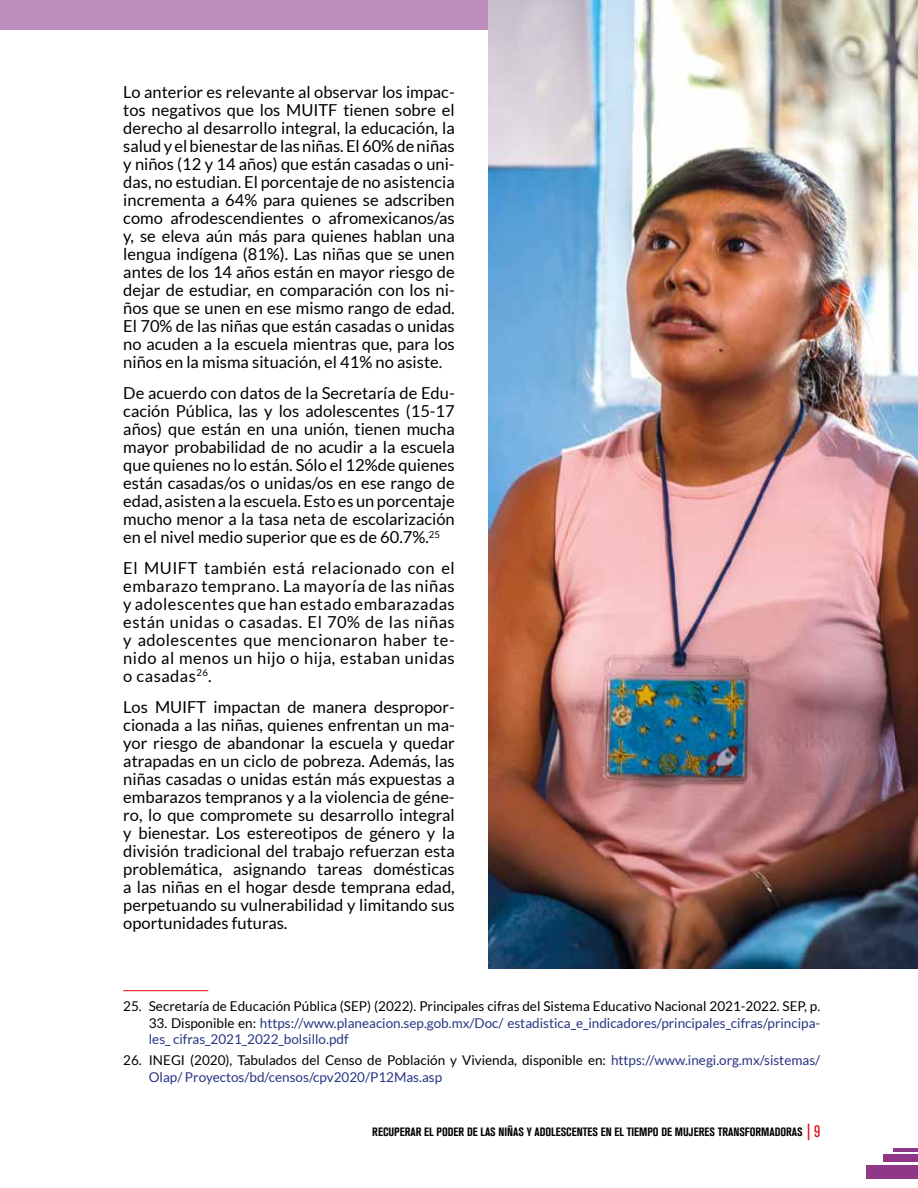
<style>
.page{position:relative;width:918px;height:1188px;background:#fff}
.page>*{position:absolute;margin:0;border:0;box-sizing:border-box;transform-origin:0 0}
.t1{font:16.5px/18px "Lato";color:#000;text-align:justify}
.t2{font:13.5px/16.5px "Lato";color:#283583}
.t3{font:13.5px "Lato";color:#000}
.t4{font:700 condensed 12px "Akzidenz Grotesk BQ";color:#000}
.s1{color:#000}
.s2{font-weight:400;font-size:16.5px;color:#e30613}
</style>
<div class="page">
<div style="left:0;top:0;width:918px;height:30px;background:#bc8dba"></div>
<hr style="left:123px;top:990px;width:85px;height:1px;background:#e30613">
<img style="left:489px;top:0;width:429px;height:968px">
<hr style="left:893px;top:1148px;width:25px;height:3px;background:#903888">
<div style="left:883px;top:1155px;width:35px;height:7px;background:#903888"></div>
<div style="left:867px;top:1165px;width:51px;height:14px;background:#903888"></div>
<p class="t1" style="left:123px;top:83px;width:333px">Lo anterior es relevante al observar los impac&shy;tos negativos que los MUITF tienen sobre el derecho al desarrollo integral, la educación, la salud y el bienestar de las niñas. El 60% de niñas y niños (12 y 14 años) que están casadas o uni&shy;das, no estudian. El porcentaje de no asistencia incrementa a 64% para quienes se adscriben como afrodescendientes o afromexicanos/as y, se eleva aún más para quienes hablan una lengua indígena (81%). Las niñas que se unen antes de los 14 años están en mayor riesgo de dejar de estudiar, en comparación con los ni&shy;ños que se unen en ese mismo rango de edad.<br>El 70% de las niñas que están casadas o unidas no acuden a la escuela mientras que, para los niños en la misma situación, el 41% no asiste.</p>
<p class="t1" style="left:123px;top:384px;width:333px">De acuerdo con datos de la Secretaría de Edu&shy;cación Pública, las y los adolescentes (15-17 años) que están en una unión, tienen mucha mayor probabilidad de no acudir a la escuela que quienes no lo están. Sólo el 12%de quienes están casadas/os o unidas/os en ese rango de edad, asisten a la escuela. Esto es un porcentaje mucho menor a la tasa neta de escolarización en el nivel medio superior que es de 60.7%.<sup>25</sup></p>
<p class="t1" style="left:123px;top:559px;width:333px">El MUIFT también está relacionado con el embarazo temprano. La mayoría de las niñas y adolescentes que han estado embarazadas están unidas o casadas. El 70% de las niñas y adolescentes que mencionaron haber te&shy;nido al menos un hijo o hija, estaban unidas o casadas<sup>26</sup>.</p>
<p class="t1" style="left:123px;top:698px;width:333px">Los MUIFT impactan de manera despropor&shy;cionada a las niñas, quienes enfrentan un ma&shy;yor riesgo de abandonar la escuela y quedar atrapadas en un ciclo de pobreza. Además, las niñas casadas o unidas están más expuestas a embarazos tempranos y a la violencia de géne&shy;ro, lo que compromete su desarrollo integral y bienestar. Los estereotipos de género y la división tradicional del trabajo refuerzan esta problemática, asignando tareas domésticas a las niñas en el hogar desde temprana edad, perpetuando su vulnerabilidad y limitando sus oportunidades futuras.</p>
<p class="t3" style="left:123px;top:999px;width:698px">25. Secretaría de Educación Pública (SEP) (2022). Principales cifras del Sistema Educativo Nacional 2021-2022. SEP, p.</p>
<p class="t2" style="left:149px;top:1015px;width:673px"><span class="s1">33. Disponible en:</span> https://www.planeacion.sep.gob.mx/Doc/ estadistica_e_indicadores/principales_cifras/principa&shy;les_ cifras_2021_2022_bolsillo.pdf</p>
<p class="t2" style="left:149px;top:1052px;width:673px;text-indent:-26px"><span class="s1">26. INEGI (2020), Tabulados del Censo de Población y Vivienda, disponible en:</span> https://www.inegi.org.mx/sistemas/<br>Olap/ Proyectos/bd/censos/cpv2020/P12Mas.asp</p>
<p class="t4" style="left:372px;top:1125px;width:449px">RECUPERAR EL PODER DE LAS NIÑAS Y ADOLESCENTES EN EL TIEMPO DE MUJERES TRANSFORMADORAS <span class="s2">| 9</span></p>
</div>
